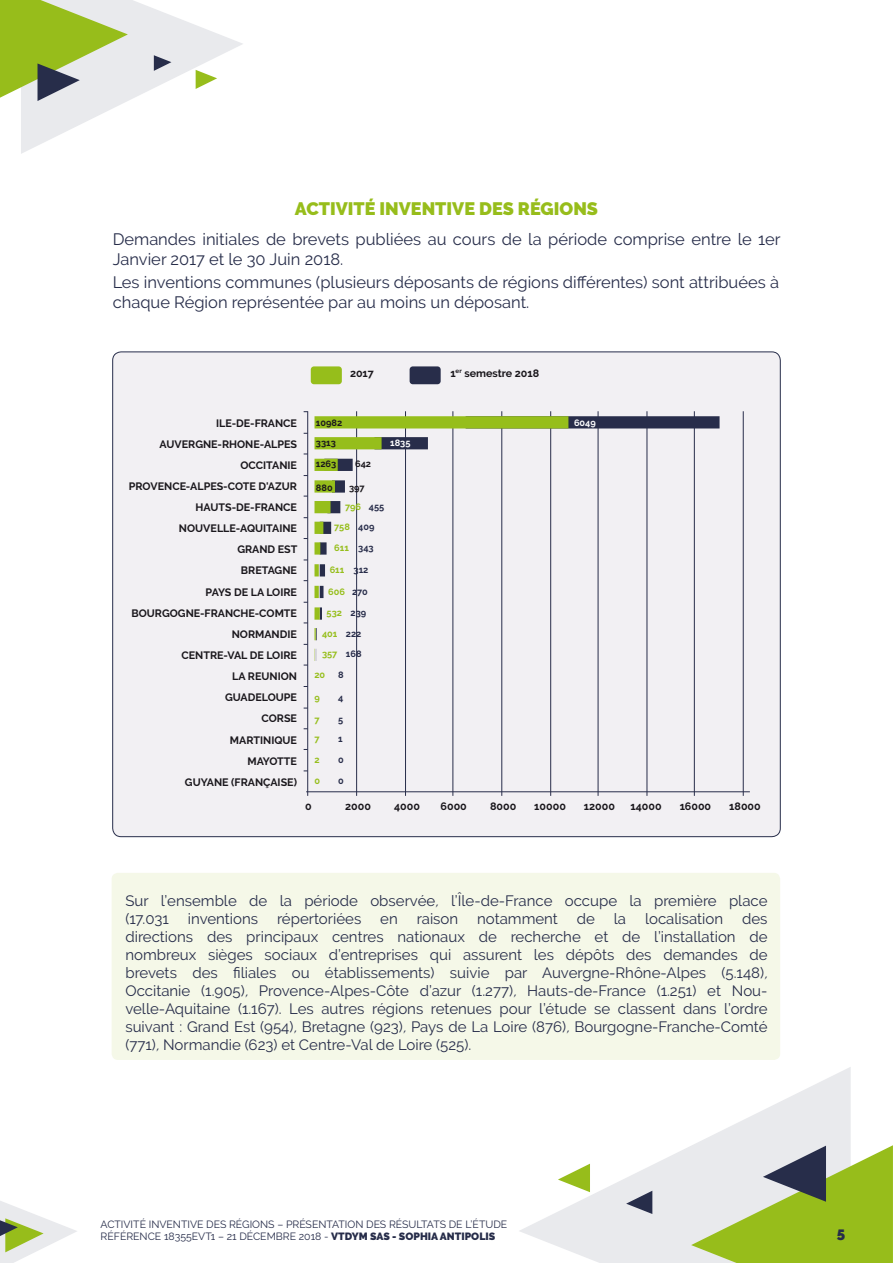
<style>
.page{position:relative;width:893px;height:1263px;background:#fff}
.page>*{position:absolute;margin:0;border:0;box-sizing:border-box;transform-origin:0 0}
.t1{font:900 18px "Raleway";color:#97bd1b}
.t2{font:16.5px/19.8px "Raleway";color:#272d4a}
.t3{font:15px/18px "Raleway";color:#272d4a}
.t4{font:900 15px "Raleway";color:#272d4a}
.t5{font:700 10.65px/21.1px "Raleway";color:#1a171c;text-align:right}
.t6{font:10.5px/12.6px "Raleway";color:#272d4a}
.t7{font:700 9.15px "Raleway";color:#96be1b}
.t8{font:700 9.15px "Raleway";color:#1a171c}
.t9{font:700 9.15px "Raleway";color:#fff}
.t10{font:700 9.15px "Raleway";color:#282d4a}
.s1{color:#282d4a}
.s2{font-style:italic}
.s3{font-weight:900}
</style>
<div class="page">
<svg style="left:520px;top:1067px;width:331px;height:196px"></svg>
<svg style="left:558px;top:1164px;width:32px;height:28px"></svg>
<svg style="left:691px;top:1145px;width:202px;height:118px;background:#aec36e"></svg>
<svg style="left:626px;top:1191px;width:26px;height:23px"></svg>
<svg style="left:0;top:0;width:243px;height:154px"></svg>
<svg style="left:0;top:1201px;width:77px;height:62px"></svg>
<div style="left:112px;top:873px;width:668px;height:187px;background:#f5f8e8;border-radius:6px"></div>
<div style="left:113px;top:352px;width:667px;height:485px;background:#f2f0f3"></div>
<div style="left:311px;top:366px;width:31px;height:18px;background:#96be1b;border-radius:3px"></div>
<div style="left:410px;top:366px;width:31px;height:18px;background:#282d4a;border-radius:3px"></div>
<hr style="left:307px;top:411px;width:1px;height:385px;background:#282d4a">
<hr style="left:356px;top:411px;width:1px;height:385px;background:#282d4a">
<hr style="left:405px;top:411px;width:1px;height:385px;background:#282d4a">
<hr style="left:453px;top:411px;width:1px;height:385px;background:#282d4a">
<hr style="left:502px;top:411px;width:1px;height:385px;background:#282d4a">
<hr style="left:550px;top:411px;width:1px;height:385px;background:#282d4a">
<hr style="left:598px;top:411px;width:1px;height:385px;background:#282d4a">
<hr style="left:647px;top:411px;width:1px;height:385px;background:#282d4a">
<hr style="left:694px;top:411px;width:1px;height:385px;background:#282d4a">
<hr style="left:743px;top:411px;width:1px;height:385px;background:#282d4a">
<hr style="left:306px;top:791px;width:444px;height:1px;background:#282d4a">
<div style="left:466px;top:416px;width:254px;height:12px;background:#282d4a"></div>
<div style="left:314px;top:416px;width:254px;height:12px;background:#96be1b"></div>
<div style="left:374px;top:437px;width:54px;height:12px;background:#282d4a"></div>
<div style="left:324px;top:459px;width:29px;height:12px;background:#282d4a"></div>
<div style="left:314px;top:437px;width:68px;height:12px;background:#96be1b"></div>
<div style="left:314px;top:459px;width:24px;height:12px;background:#96be1b"></div>
<div style="left:332px;top:480px;width:13px;height:13px;background:#282d4a"></div>
<div style="left:314px;top:480px;width:21px;height:13px;background:#96be1b"></div>
<div style="left:327px;top:501px;width:13px;height:12px;background:#282d4a"></div>
<div style="left:314px;top:501px;width:16px;height:12px;background:#96be1b"></div>
<div style="left:320px;top:522px;width:11px;height:12px;background:#282d4a"></div>
<div style="left:314px;top:522px;width:9px;height:12px;background:#96be1b"></div>
<div style="left:320px;top:542px;width:7px;height:13px;background:#282d4a"></div>
<div style="left:314px;top:542px;width:6px;height:13px;background:#96be1b"></div>
<div style="left:320px;top:564px;width:5px;height:12px;background:#282d4a"></div>
<div style="left:314px;top:564px;width:5px;height:12px;background:#96be1b"></div>
<svg style="left:320px;top:586px;width:3px;height:12px"></svg>
<div style="left:314px;top:586px;width:5px;height:12px;background:#96be1b"></div>
<svg style="left:320px;top:607px;width:2px;height:13px"></svg>
<div style="left:314px;top:607px;width:6px;height:13px;background:#96be1b"></div>
<svg style="left:314px;top:628px;width:3px;height:12px"></svg>
<svg style="left:314px;top:649px;width:3px;height:12px"></svg>
<p class="t1" style="left:295px;top:198px;width:305px">ACTIVITÉ INVENTIVE DES RÉGIONS</p>
<p class="t2" style="left:113px;top:229px;width:669px">Demandes initiales de brevets publiées au cours de la période comprise entre le 1er<br>Janvier 2017 et le 30 Juin 2018.</p>
<p class="t2" style="left:113px;top:272px;width:668px">Les inventions communes (plusieurs déposants de régions différentes) sont attribuées à chaque Région représentée par au moins un déposant.</p>
<p class="t5" style="left:350px;top:362px;width:25px">2017</p>
<p class="t5" style="left:450px;top:362px;width:90px">1<sup>er</sup> semestre 2018</p>
<p class="t5" style="left:129px;top:412px;width:170px">ILE-DE-FRANCE<br>AUVERGNE-RHONE-ALPES<br>OCCITANIE<br>PROVENCE-ALPES-COTE D'AZUR<br>HAUTS-DE-FRANCE<br>NOUVELLE-AQUITAINE<br>GRAND EST<br>BRETAGNE<br>PAYS DE LA LOIRE<br>BOURGOGNE-FRANCHE-COMTE<br>NORMANDIE<br>CENTRE-VAL DE LOIRE<br>LA REUNION<br>GUADELOUPE<br>CORSE<br>MARTINIQUE<br>MAYOTTE<br>GUYANE (FRANÇAISE)</p>
<p class="t8" style="left:316px;top:417px;width:28px">10982</p>
<p class="t9" style="left:574px;top:417px;width:23px">6049</p>
<p class="t8" style="left:316px;top:438px;width:21px">3313</p>
<p class="t8" style="left:316px;top:458px;width:22px">1263</p>
<p class="t8" style="left:355px;top:458px;width:18px">642</p>
<p class="t8" style="left:316px;top:482px;width:18px">880</p>
<p class="t8" style="left:349px;top:482px;width:17px">397</p>
<p class="t7" style="left:345px;top:502px;width:41px">796 <span class="s1">455</span></p>
<p class="t7" style="left:334px;top:522px;width:42px">758 <span class="s1">409</span></p>
<p class="t7" style="left:334px;top:543px;width:41px">611 <span class="s1">343</span></p>
<p class="t7" style="left:330px;top:564px;width:40px">611 <span class="s1">312</span></p>
<p class="t7" style="left:328px;top:587px;width:41px">606 <span class="s1">270</span></p>
<p class="t7" style="left:327px;top:608px;width:41px">532 <span class="s1">239</span></p>
<p class="t7" style="left:322px;top:629px;width:41px">401 <span class="s1">222</span></p>
<p class="t7" style="left:322px;top:649px;width:41px">357 <span class="s1">168</span></p>
<p class="t7" style="left:314px;top:670px;width:12px">20</p>
<p class="t10" style="left:338px;top:670px;width:7px">8</p>
<p class="t7" style="left:314px;top:693px;width:7px">9</p>
<p class="t10" style="left:338px;top:693px;width:7px">4</p>
<p class="t7" style="left:314px;top:714px;width:7px">7</p>
<p class="t10" style="left:338px;top:714px;width:7px">5</p>
<p class="t7" style="left:314px;top:733px;width:7px">7</p>
<p class="t10" style="left:338px;top:733px;width:6px">1</p>
<p class="t7" style="left:314px;top:755px;width:7px">2</p>
<p class="t10" style="left:338px;top:755px;width:7px">0</p>
<p class="t7" style="left:314px;top:776px;width:7px">0</p>
<p class="t10" style="left:338px;top:776px;width:7px">0</p>
<p class="t9" style="left:390px;top:438px;width:22px">1835</p>
<p class="t5" style="left:305px;top:796px;width:8px">0</p>
<p class="t5" style="left:345px;top:796px;width:27px">2000</p>
<p class="t5" style="left:394px;top:796px;width:27px">4000</p>
<p class="t5" style="left:441px;top:796px;width:28px">6000</p>
<p class="t5" style="left:490px;top:796px;width:28px">8000</p>
<p class="t5" style="left:534px;top:796px;width:33px">10000</p>
<p class="t5" style="left:584px;top:796px;width:33px">12000</p>
<p class="t5" style="left:630px;top:796px;width:33px">14000</p>
<p class="t5" style="left:680px;top:796px;width:33px">16000</p>
<p class="t5" style="left:729px;top:796px;width:33px">18000</p>
<p class="t3" style="left:125px;top:891px;width:644px">Sur l’ensemble de la période observée<span class="s2">,</span> l’Île-de-France occupe la première place (17.031</p>
<p class="t3" style="left:125px;top:909px;width:652px;text-indent:617px">des directions des principaux centres nationaux de recherche et de l’installation de nombreux sièges sociaux d’entreprises qui assurent les dépôts des demandes de brevets des filiales ou établissements) suivie par Auvergne-Rhône-Alpes (5.148)<span class="s2">, </span>Occitanie (1.905)<span class="s2">,</span> Provence-Alpes-Côte d’azur (1.277)<span class="s2">,</span> Hauts-de-France (1.251) et Nou&shy;velle-Aquitaine (1.167). Les autres régions retenues pour l’étude se classent dans l’ordre suivant : Grand Est (954)<span class="s2">,</span>Bretagne (923)<span class="s2">,</span>Pays de La Loire (876)<span class="s2">,</span>Bourgogne-Franche-Comté (771)<span class="s2">,</span>Normandie (623) et Centre-Val de Loire (525).</p>
<p class="t3" style="left:188px;top:909px;width:72px">inventions</p>
<p class="t3" style="left:277px;top:909px;width:86px">répertoriées</p>
<p class="t3" style="left:380px;top:909px;width:19px">en</p>
<p class="t3" style="left:417px;top:909px;width:43px">raison</p>
<p class="t3" style="left:477px;top:909px;width:82px">notamment</p>
<p class="t3" style="left:577px;top:909px;width:20px">de</p>
<p class="t3" style="left:614px;top:909px;width:14px">la</p>
<p class="t3" style="left:645px;top:909px;width:80px">localisation</p>
<p class="t6" style="left:101px;top:1218px;width:408px">ACTIVITÉ INVENTIVE DES RÉGIONS – PRÉSENTATION DES RÉSULTATS DE L’ÉTUDE<br>RÉFÉRENCE 18355EVT1 – 21 DÉCEMBRE 2018 - <span class="s3">VTDYM SAS - SOPHIA ANTIPOLIS</span></p>
<p class="t4" style="left:837px;top:1224px;width:10px">5</p>
</div>
